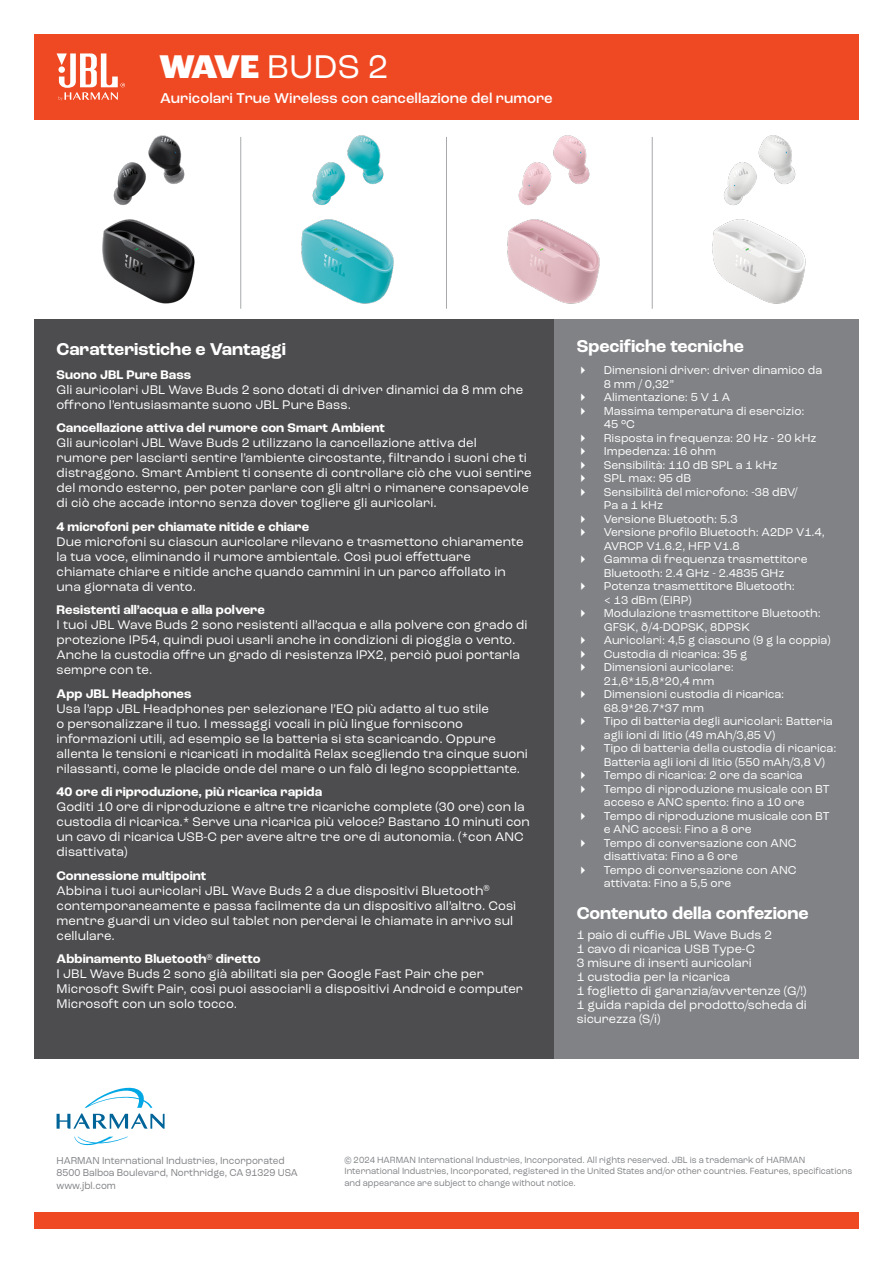
<style>
.page{position:relative;width:893px;height:1263px;background:#fff}
.page>*{position:absolute;margin:0;border:0;box-sizing:border-box;transform-origin:0 0}
.t1{font:34.5px "Roc Grotesk";color:#fff}
.t2{font:700 18px "Roc Grotesk";color:#fff}
.t3{font:500 15px "Roc Grotesk";color:#fff}
.t4{font:13.2px/15px "Roc Grotesk";letter-spacing:.005em;color:#fff}
.t5{font:700 13.2px "Roc Grotesk";letter-spacing:.005em;color:#fff}
.t6{font:12.75px/14px "Roc Grotesk";color:#fff}
.t7{font:12px/13.5px "Roc Grotesk";color:#fff}
.t8{font:10.5px/12.6px "Roc Grotesk";color:#808285;scale:.94 1}
.t9{font:9.45px/11.4px "Roc Grotesk";color:#808285;scale:.94 1}
.s1{font-weight:800}
.s2{font-weight:700}
</style>
<div class="page">
<img style="left:102px;top:135px;width:93px;height:169px">
<img style="left:301px;top:135px;width:93px;height:169px">
<img style="left:507px;top:135px;width:93px;height:169px">
<img style="left:712px;top:135px;width:94px;height:169px">
<div style="left:34px;top:1213px;width:825px;height:16px;background:#ef4923"></div>
<div style="left:34px;top:319px;width:520px;height:740px;background:#4d4d4f"></div>
<div style="left:554px;top:319px;width:305px;height:740px;background:#808285"></div>
<svg style="left:74px;top:1137px;width:54px;height:8px"></svg>
<svg style="left:57px;top:1087px;width:108px;height:42px"></svg>
<div style="left:34px;top:34px;width:825px;height:85px;background:#ef4923"></div>
<svg style="left:57px;top:53px;width:68px;height:48px"></svg>
<hr style="left:240px;top:137px;width:1px;height:172px;background:#a7a9ac">
<hr style="left:446px;top:137px;width:1px;height:172px;background:#a7a9ac">
<hr style="left:652px;top:137px;width:1px;height:172px;background:#a7a9ac">
<h1 class="t1" style="left:159px;top:46px;width:231px"><span class="s1">WAVE</span> BUDS 2</h1>
<p class="t3" style="left:160px;top:89px;width:394px">Auricolari True Wireless con cancellazione del rumore</p>
<h2 class="t2" style="left:57px;top:338px;width:231px">Caratteristiche e Vantaggi</h2>
<p class="t5" style="left:57px;top:366px;width:136px">Suono JBL Pure Bass</p>
<p class="t4" style="left:57px;top:382px;width:468px">Gli auricolari JBL Wave Buds 2 sono dotati di driver dinamici da 8 mm che offrono l’entusiasmante suono JBL Pure Bass.</p>
<p class="t5" style="left:57px;top:420px;width:330px">Cancellazione attiva del rumore con Smart Ambient</p>
<p class="t4" style="left:57px;top:435px;width:477px">Gli auricolari JBL Wave Buds 2 utilizzano la cancellazione attiva del<br>rumore per lasciarti sentire l’ambiente circostante, filtrando i suoni che ti distraggono. Smart Ambient ti consente di controllare ciò che vuoi sentire del mondo esterno, per poter parlare con gli altri o rimanere consapevole di ciò che accade intorno senza dover togliere gli auricolari.</p>
<p class="t5" style="left:57px;top:518px;width:254px">4 microfoni per chiamate nitide e chiare</p>
<p class="t4" style="left:57px;top:534px;width:469px">Due microfoni su ciascun auricolare rilevano e trasmettono chiaramente la tua voce, eliminando il rumore ambientale. Così puoi effettuare chiamate chiare e nitide anche quando cammini in un parco affollato in una giornata di vento.</p>
<p class="t5" style="left:57px;top:602px;width:210px">Resistenti all’acqua e alla polvere</p>
<p class="t4" style="left:57px;top:617px;width:472px">I tuoi JBL Wave Buds 2 sono resistenti all’acqua e alla polvere con grado di protezione IP54, quindi puoi usarli anche in condizioni di pioggia o vento.<br>Anche la custodia offre un grado di resistenza IPX2, perciò puoi portarla sempre con te.</p>
<p class="t5" style="left:57px;top:685px;width:136px">App JBL Headphones</p>
<p class="t4" style="left:57px;top:701px;width:473px">Usa l’app JBL Headphones per selezionare l’EQ più adatto al tuo stile<br>o personalizzare il tuo. I messaggi vocali in più lingue forniscono informazioni utili, ad esempio se la batteria si sta scaricando. Oppure allenta le tensioni e ricaricati in modalità Relax scegliendo tra cinque suoni rilassanti, come le placide onde del mare o un falò di legno scoppiettante.</p>
<p class="t5" style="left:57px;top:784px;width:267px">40 ore di riproduzione, più ricarica rapida</p>
<p class="t4" style="left:57px;top:799px;width:475px">Goditi 10 ore di riproduzione e altre tre ricariche complete (30 ore) con la custodia di ricarica.* Serve una ricarica più veloce? Bastano 10 minuti con un cavo di ricarica USB-C per avere altre tre ore di autonomia. (*con ANC disattivata)</p>
<p class="t4" style="left:57px;top:868px;width:461px"><span class="s2">Connessione multipoint<br></span>Abbina i tuoi auricolari JBL Wave Buds 2 a due dispositivi Bluetooth<sup>® </sup>contemporaneamente e passa facilmente da un dispositivo all’altro. Così mentre guardi un video sul tablet non perderai le chiamate in arrivo sul cellulare.</p>
<p class="t4" style="left:57px;top:951px;width:468px"><span class="s2">Abbinamento Bluetooth</span><sup>®</sup> <span class="s2">diretto<br></span>I JBL Wave Buds 2 sono già abilitati sia per Google Fast Pair che per Microsoft Swift Pair, così puoi associarli a dispositivi Android e computer Microsoft con un solo tocco.</p>
<h2 class="t2" style="left:577px;top:335px;width:169px">Specifiche tecniche</h2>
<p class="t7" style="left:604px;top:363px;width:234px">Dimensioni driver: driver dinamico da<br>8 mm / 0,32”<br>Alimentazione: 5 V 1 A<br>Massima temperatura di esercizio:<br>45 °C<br>Risposta in frequenza: 20 Hz - 20 kHz<br>Impedenza: 16 ohm<br>Sensibilità: 110 dB SPL a 1 kHz<br>SPL max: 95 dB<br>Sensibilità del microfono: -38 dBV/<br>Pa a 1 kHz<br>Versione Bluetooth: 5.3<br>Versione profilo Bluetooth: A2DP V1.4,<br>AVRCP V1.6.2, HFP V1.8<br>Gamma di frequenza trasmettitore<br>Bluetooth: 2.4 GHz - 2.4835 GHz<br>Potenza trasmettitore Bluetooth:<br>&lt; 13 dBm (EIRP)<br>Modulazione trasmettitore Bluetooth:<br>GFSK, ð/4-DQPSK, 8DPSK<br>Auricolari: 4,5 g ciascuno (9 g la coppia)<br>Custodia di ricarica: 35 g<br>Dimensioni auricolare:<br>21,6*15,8*20,4 mm<br>Dimensioni custodia di ricarica:<br>68.9*26.7*37 mm<br>Tipo di batteria degli auricolari: Batteria agli ioni di litio (49 mAh/3,85 V)<br>Tipo di batteria della custodia di ricarica:<br>Batteria agli ioni di litio (550 mAh/3,8 V)<br>Tempo di ricarica: 2 ore da scarica<br>Tempo di riproduzione musicale con BT acceso e ANC spento: fino a 10 ore<br>Tempo di riproduzione musicale con BT e ANC accesi: Fino a 8 ore<br>Tempo di conversazione con ANC disattivata: Fino a 6 ore<br>Tempo di conversazione con ANC attivata: Fino a 5,5 ore</p>
<h2 class="t2" style="left:577px;top:902px;width:233px">Contenuto della confezione</h2>
<p class="t6" style="left:577px;top:927px;width:231px">1 paio di cuffie JBL Wave Buds 2<br>1 cavo di ricarica USB Type-C<br>3 misure di inserti auricolari<br>1 custodia per la ricarica<br>1 foglietto di garanzia/avvertenze (G/!)<br>1 guida rapida del prodotto/scheda di sicurezza (S/i)</p>
<p class="t8" style="left:57px;top:1154px;width:258px">HARMAN International Industries, Incorporated<br>8500 Balboa Boulevard, Northridge, CA 91329 USA www.jbl.com</p>
<p class="t9" style="left:344px;top:1154px;width:542px">© 2024 HARMAN International Industries, Incorporated. All rights reserved. JBL is a trademark of HARMAN<br>International Industries, Incorporated, registered in the United States and/or other countries. Features, specifications and appearance are subject to change without notice.</p>
</div>
